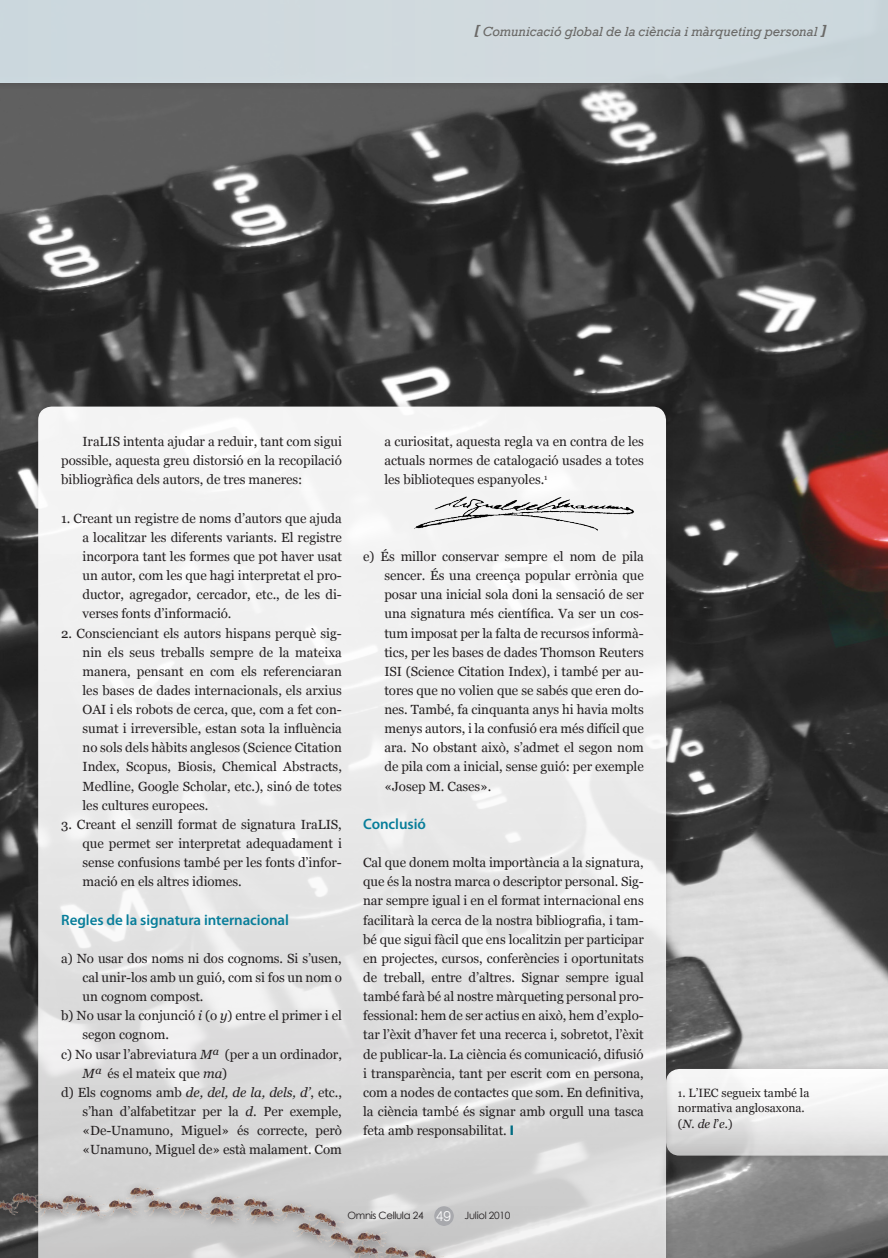
<style>
.page{position:relative;width:888px;height:1258px;background:#fff}
.page>*{position:absolute;margin:0;border:0;box-sizing:border-box;transform-origin:0 0}
.Normal__Web{font:600 15px "Myriad Pro";letter-spacing:-.005em;color:#087e9a}
.t1{font:italic 13.5px "Rockwell";letter-spacing:-.005em;color:#6a6967}
.Número_de_pàgina{font:300 13.5px "Akzidenz Grotesk CE";color:#fff}
.Normal__Web-2{font:13.35px/19.2px "Georgia";letter-spacing:-.005em;color:#231f20;text-align:justify}
.t2{font:12px/14.4px "Georgia";color:#231f20}
.t3{font:italic 12px "Georgia";color:#231f20}
.Text_numeració_pàgin{font:10.05px "Century Gothic";letter-spacing:-.03em;color:#231f20}
.s1{font-weight:700}
.s2{font-style:italic}
.s3{font-family:"Akzidenz Grotesk CE";font-weight:900;font-size:13.2px;color:#016d83}
.s4{font-size:10.5px}
.s5{font-style:normal}
</style>
<div class="page">
<img style="left:0;top:91px;width:888px;height:1167px">
<div style="left:658px;top:1060px;width:230px;height:104px;background:#231f20;opacity:.2"></div>
<svg style="left:674px;top:1069px;width:214px;height:86px"></svg>
<div style="left:0;top:0;width:888px;height:91px;background:#231f20;opacity:.2"></div>
<div style="left:0;top:0;width:888px;height:83px;background:#cfd9de"></div>
<div style="left:30px;top:398px;width:644px;height:860px;background:#231f20;opacity:.2"></div>
<svg style="left:38px;top:407px;width:628px;height:851px"></svg>
<img style="left:413px;top:492px;width:222px;height:43px">
<div style="left:434px;top:1206px;width:20px;height:20px;background:#a8a9ad;border-radius:50%"></div>
<img style="left:396px;top:1237px;width:23px;height:11px">
<img style="left:396px;top:1248px;width:8px;height:10px">
<div style="left:349px;top:1226px;width:47px;height:32px;background:#231f20;opacity:.5"></div>
<img style="left:363px;top:1223px;width:26px;height:33px">
<div style="left:289px;top:1217px;width:47px;height:36px;background:#c6c5c5"></div>
<img style="left:290px;top:1231px;width:14px;height:19px">
<div style="left:320px;top:1227px;width:48px;height:31px;background:#231f20;opacity:.5"></div>
<img style="left:323px;top:1222px;width:40px;height:36px">
<div style="left:404px;top:1244px;width:49px;height:14px;background:#231f20;opacity:.5"></div>
<img style="left:407px;top:1239px;width:40px;height:19px">
<img style="left:441px;top:1256px;width:40px;height:2px">
<hr style="left:0;top:1204px;width:2px;height:33px;background:#231f20;opacity:.5">
<div style="left:171px;top:1196px;width:47px;height:31px;background:#cbcbcb"></div>
<img style="left:173px;top:1192px;width:30px;height:36px">
<div style="left:203px;top:1190px;width:46px;height:32px;background:#cecece"></div>
<img style="left:205px;top:1186px;width:39px;height:12px">
<div style="left:236px;top:1193px;width:47px;height:31px;background:#231f20;opacity:.5"></div>
<img style="left:238px;top:1189px;width:39px;height:9px">
<div style="left:273px;top:1199px;width:47px;height:32px;background:#ccc"></div>
<img style="left:276px;top:1195px;width:39px;height:36px">
<div style="left:202px;top:1202px;width:47px;height:31px;background:#231f20;opacity:.5"></div>
<img style="left:204px;top:1198px;width:80px;height:36px">
<div style="left:242px;top:1202px;width:47px;height:32px;background:#231f20;opacity:.5"></div>
<div style="left:304px;top:1207px;width:48px;height:37px;background:#231f20;opacity:.5"></div>
<img style="left:305px;top:1203px;width:42px;height:41px">
<div style="left:0;top:1194px;width:28px;height:33px;background:#464646"></div>
<img style="left:0;top:1190px;width:4px;height:23px">
<div style="left:4px;top:1187px;width:48px;height:33px;background:#231f20;opacity:.5"></div>
<img style="left:7px;top:1184px;width:39px;height:36px">
<div style="left:31px;top:1195px;width:48px;height:32px;background:#231f20;opacity:.5"></div>
<img style="left:33px;top:1191px;width:35px;height:36px">
<div style="left:54px;top:1189px;width:48px;height:33px;background:#231f20;opacity:.5"></div>
<img style="left:56px;top:1185px;width:40px;height:37px">
<div style="left:68px;top:1197px;width:47px;height:33px;background:#231f20;opacity:.5"></div>
<img style="left:70px;top:1193px;width:40px;height:37px">
<div style="left:100px;top:1194px;width:48px;height:32px;background:#231f20;opacity:.5"></div>
<img style="left:102px;top:1190px;width:80px;height:36px">
<div style="left:122px;top:1181px;width:47px;height:33px;background:#231f20;opacity:.5"></div>
<img style="left:124px;top:1177px;width:40px;height:37px">
<div style="left:140px;top:1194px;width:47px;height:32px;background:#231f20;opacity:.5"></div>
<p class="t1" style="left:474px;top:23px;width:354px"><span class="s1">[</span> Comunicació global de la ciència i màrqueting personal <span class="s1">]</span></p>
<p class="Normal__Web-2" style="left:61px;top:432px;width:282px;text-indent:21px">IraLIS intenta ajudar a reduir, tant com sigui possible, aquesta greu distorsió en la recopilació bibliogràfica dels autors, de tres maneres:</p>
<p class="Normal__Web-2" style="left:83px;top:508px;width:261px;text-indent:-21px">1. Creant un registre de noms d’autors que ajuda a localitzar les diferents variants. El registre incorpora tant les formes que pot haver usat un autor, com les que hagi interpretat el pro&shy;ductor, agregador, cercador, etc., de les di&shy;verses fonts d’informació.</p>
<p class="Normal__Web-2" style="left:83px;top:623px;width:261px;text-indent:-21px">2. Conscienciant els autors hispans perquè sig&shy;nin els seus treballs sempre de la mateixa manera, pensant en com els referenciaran les bases de dades internacionals, els arxius OAI i els robots de cerca, que, com a fet con&shy;sumat i irreversible, estan sota la influència no sols dels hàbits anglesos (Science Citation Index, Scopus, Biosis, Chemical Abstracts, Medline, Google Scholar, etc.), sinó de totes les cultures europees.</p>
<p class="Normal__Web-2" style="left:83px;top:815px;width:261px;text-indent:-21px">3. Creant el senzill format de signatura IraLIS, que permet ser interpretat adequadament i sense confusions també per les fonts d’infor&shy;mació en els altres idiomes.</p>
<p class="Normal__Web" style="left:61px;top:910px;width:229px">Regles de la signatura internacional</p>
<p class="Normal__Web-2" style="left:83px;top:948px;width:261px;text-indent:-21px">a) No usar dos noms ni dos cognoms. Si s’usen, cal unir-los amb un guió, com si fos un nom o un cognom compost.</p>
<p class="Normal__Web-2" style="left:83px;top:1006px;width:261px;text-indent:-21px">b) No usar la conjunció <span class="s2">i</span> (o <span class="s2">y</span>) entre el primer i el segon cognom.</p>
<p class="Normal__Web-2" style="left:83px;top:1044px;width:261px;text-indent:-21px">c) No usar l’abreviatura <span class="s2">Mª</span> (per a un ordinador,<br><span class="s2">Mª</span> és el mateix que <span class="s2">ma</span>)</p>
<p class="Normal__Web-2" style="left:83px;top:1082px;width:261px;text-indent:-21px">d) Els cognoms amb <span class="s2">de, del, de la, dels, d’</span>, etc., s’han d’alfabetitzar per la <span class="s2">d</span>. Per exemple, «De-Unamuno, Miguel» és correcte, però «Unamuno, Miguel de» està malament. Com</p>
<p class="Normal__Web-2" style="left:384px;top:432px;width:261px">a curiositat, aquesta regla va en contra de les actuals normes de catalogació usades a totes les biblioteques espanyoles.<sup>1</sup></p>
<p class="Normal__Web-2" style="left:384px;top:547px;width:261px;text-indent:-21px">e) És millor conservar sempre el nom de pila sencer. És una creença popular errònia que posar una inicial sola doni la sensació de ser una signatura més científica. Va ser un cos&shy;tum imposat per la falta de recursos informà&shy;tics, per les bases de dades Thomson Reuters ISI (Science Citation Index), i també per au&shy;tores que no volien que se sabés que eren do&shy;nes. També, fa cinquanta anys hi havia molts menys autors, i la confusió era més difícil que ara. No obstant això, s’admet el segon nom de pila com a inicial, sense guió: per exemple «Josep M. Cases».</p>
<p class="Normal__Web" style="left:363px;top:814px;width:64px">Conclusió</p>
<p class="Normal__Web-2" style="left:363px;top:853px;width:282px">Cal que donem molta importància a la signatura, que és la nostra marca o descriptor personal. Sig&shy;nar sempre igual i en el format internacional ens facilitarà la cerca de la nostra bibliografia, i tam&shy;bé que sigui fàcil que ens localitzin per participar en projectes, cursos, conferències i oportunitats de treball, entre d’altres. Signar sempre igual també farà bé al nostre màrqueting personal pro&shy;fessional: hem de ser actius en això, hem d’explo&shy;tar l’èxit d’haver fet una recerca i, sobretot, l’èxit de publicar-la. La ciència és comunicació, difusió i transparència, tant per escrit com en persona, com a nodes de contactes que som. En definitiva, la ciència també és signar amb orgull una tasca feta amb responsabilitat. <span class="s3">I</span></p>
<p class="t2" style="left:678px;top:1086px;width:133px"><span class="s4">1</span>. L’IEC segueix també la normativa anglosaxona.</p>
<p class="t3" style="left:678px;top:1117px;width:56px"><span class="s5">(</span>N. de l<span class="s5">’</span>e.<span class="s5">)</span></p>
<p class="Text_numeració_pàgin" style="left:347px;top:1208px;width:78px">Omnis Cellula 24</p>
<p class="Número_de_pàgina" style="left:436px;top:1207px;width:17px">49</p>
<p class="Text_numeració_pàgin" style="left:465px;top:1208px;width:47px">Juliol 2010</p>
</div>
